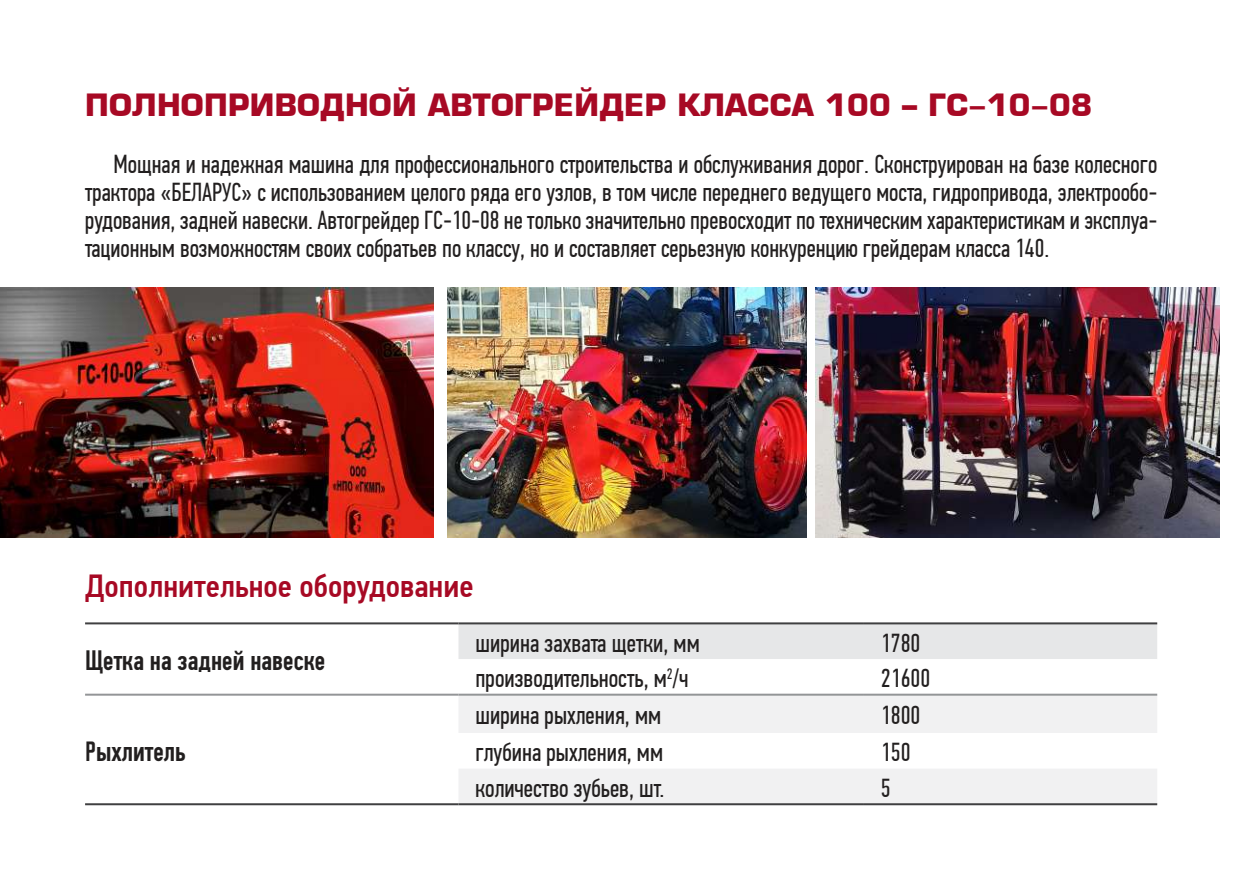
<style>
.page{position:relative;width:1248px;height:896px;background:#fff}
.page>*{position:absolute;margin:0;border:0;box-sizing:border-box;transform-origin:0 0}
.t1{font:500 32px "PF Din Text Cond Pro";color:#a70924}
.t2{font:700 30px "Europe";letter-spacing:.01em;color:#a70924}
.t3{font:28px "ATSM DIN";color:#221f1f}
.t4{font:26px/28px "PF Din Text Comp Pro";color:#221f1f;text-align:justify}
</style>
<div class="page">
<div style="left:458px;top:624px;width:699px;height:35px;background:#e6e7e8"></div>
<svg style="left:458px;top:695px;width:699px;height:108px;fill:#f1f1f2"></svg>
<hr style="left:85px;top:803px;width:373px;height:2px;background:#404041">
<hr style="left:85px;top:622px;width:373px;height:2px;background:#404041">
<hr style="left:458px;top:622px;width:405px;height:2px;background:#404041">
<hr style="left:863px;top:622px;width:294px;height:2px;background:#404041">
<hr style="left:85px;top:693px;width:373px;height:2px;background:#939597">
<hr style="left:458px;top:693px;width:405px;height:2px;background:#939597">
<hr style="left:863px;top:693px;width:294px;height:2px;background:#939597">
<hr style="left:458px;top:803px;width:405px;height:2px;background:#404041">
<hr style="left:863px;top:803px;width:294px;height:2px;background:#404041">
<img style="left:0;top:288px;width:433px;height:250px">
<img style="left:447px;top:288px;width:359px;height:250px">
<img style="left:815px;top:288px;width:404px;height:250px">
<p class="t2" style="left:85px;top:87px;width:1008px">ПОЛНОПРИВОДНОЙ АВТОГРЕЙДЕР КЛАССА 100 – ГС-10-08</p>
<p class="t4" style="left:85px;top:150px;width:1073px;text-indent:28px">Мощная и надежная машина для профессионального строительства и обслуживания дорог. Сконструирован на базе колесного трактора «БЕЛАРУС» с использованием целого ряда его узлов, в том числе переднего ведущего моста, гидропривода, электрообо&shy;рудования, задней навески. Автогрейдер ГС-10-08 не только значительно превосходит по техническим характеристикам и эксплуа&shy;тационным возможностям своих собратьев по классу, но и составляет серьезную конкуренцию грейдерам класса 140.</p>
<p class="t1" style="left:85px;top:566px;width:390px">Дополнительное оборудование</p>
<p class="t3" style="left:85px;top:644px;width:242px">Щетка на задней навеске</p>
<p class="t3" style="left:85px;top:734px;width:102px">Рыхлитель</p>
<p class="t4" style="left:475px;top:629px;width:226px">ширина захвата щетки, мм</p>
<p class="t4" style="left:880px;top:628px;width:41px">1780</p>
<p class="t4" style="left:475px;top:664px;width:214px">производительность, м<sup>2</sup>/ч</p>
<p class="t4" style="left:880px;top:664px;width:51px">21600</p>
<p class="t4" style="left:475px;top:701px;width:187px">ширина рыхления, мм</p>
<p class="t4" style="left:880px;top:701px;width:41px">1800</p>
<p class="t4" style="left:475px;top:738px;width:189px">глубина рыхления, мм</p>
<p class="t4" style="left:880px;top:738px;width:31px">150</p>
<p class="t4" style="left:475px;top:774px;width:190px">количество зубьев, шт.</p>
<p class="t4" style="left:880px;top:774px;width:11px">5</p>
</div>
